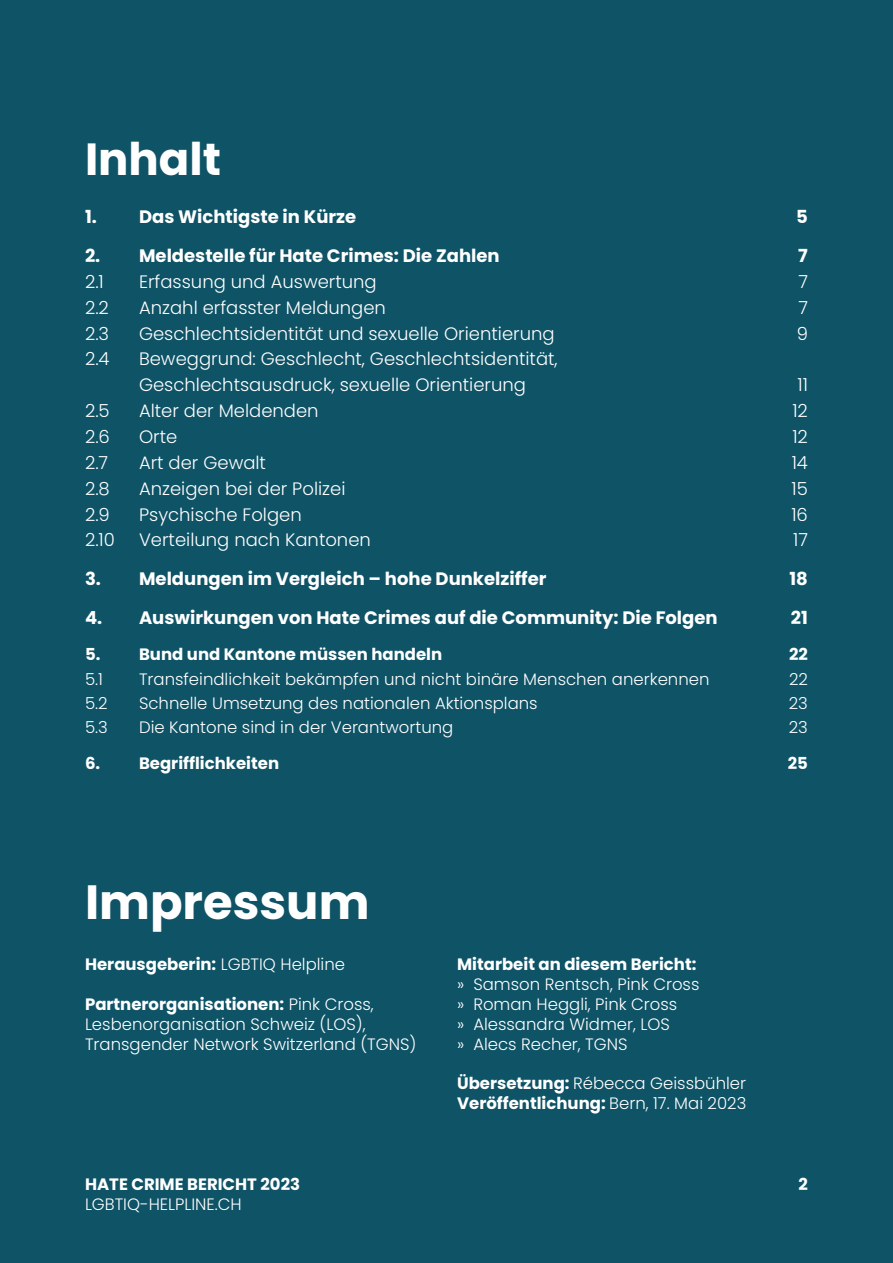
<style>
.page{position:relative;width:893px;height:1263px;background:#0e5366}
.page>*{position:absolute;margin:0;border:0;box-sizing:border-box;transform-origin:0 0}
.t1{font:700 48px "Poppins";color:#fff}
.t2{font:700 45px "Poppins";color:#fff}
.t3{font:300 18px/25.8px "Poppins";color:#fff}
.t4{font:700 18px "Poppins";color:#fff}
.t5{font:300 16.5px/19.8px "Poppins";color:#fff}
.t6{font:700 16.5px "Poppins";color:#fff}
.s1{font-weight:300}
.s2{font-weight:700}
</style>
<div class="page">
<h2 class="t2" style="left:85px;top:133px;width:138px">Inhalt</h2>
<p class="t4" style="left:85px;top:207px;width:273px">1. Das Wichtigste in Kürze</p>
<p class="t4" style="left:796px;top:207px;width:13px">5</p>
<p class="t4" style="left:85px;top:245px;width:416px">2. Meldestelle für Hate Crimes: Die Zahlen</p>
<p class="t4" style="left:798px;top:245px;width:11px">7</p>
<p class="t3" style="left:85px;top:269px;width:20px">2.1</p>
<p class="t3" style="left:139px;top:269px;width:239px">Erfassung und Auswertung</p>
<p class="t3" style="left:798px;top:269px;width:11px">7</p>
<p class="t3" style="left:85px;top:295px;width:25px">2.2</p>
<p class="t3" style="left:139px;top:295px;width:248px">Anzahl erfasster Meldungen</p>
<p class="t3" style="left:798px;top:295px;width:11px">7</p>
<p class="t3" style="left:85px;top:320px;width:26px">2.3</p>
<p class="t3" style="left:139px;top:320px;width:417px">Geschlechtsidentität und sexuelle Orientierung</p>
<p class="t3" style="left:797px;top:320px;width:13px">9</p>
<p class="t3" style="left:85px;top:346px;width:26px">2.4</p>
<p class="t3" style="left:139px;top:346px;width:420px">Beweggrund: Geschlecht, Geschlechtsidentität,<br>Geschlechtsausdruck, sexuelle Orientierung</p>
<p class="t3" style="left:797px;top:372px;width:12px">11</p>
<p class="t3" style="left:85px;top:398px;width:26px">2.5</p>
<p class="t3" style="left:139px;top:398px;width:181px">Alter der Meldenden</p>
<p class="t3" style="left:792px;top:398px;width:17px">12</p>
<p class="t3" style="left:85px;top:424px;width:26px">2.6</p>
<p class="t3" style="left:139px;top:424px;width:40px">Orte</p>
<p class="t3" style="left:792px;top:424px;width:17px">12</p>
<p class="t3" style="left:85px;top:450px;width:25px">2.7</p>
<p class="t3" style="left:139px;top:450px;width:129px">Art der Gewalt</p>
<p class="t3" style="left:792px;top:450px;width:18px">14</p>
<p class="t3" style="left:85px;top:476px;width:26px">2.8</p>
<p class="t3" style="left:139px;top:476px;width:208px">Anzeigen bei der Polizei</p>
<p class="t3" style="left:792px;top:476px;width:18px">15</p>
<p class="t3" style="left:85px;top:501px;width:26px">2.9</p>
<p class="t3" style="left:139px;top:501px;width:164px">Psychische Folgen</p>
<p class="t3" style="left:791px;top:501px;width:18px">16</p>
<p class="t3" style="left:85px;top:527px;width:31px">2.10</p>
<p class="t3" style="left:139px;top:527px;width:233px">Verteilung nach Kantonen</p>
<p class="t3" style="left:793px;top:527px;width:16px">17</p>
<p class="t4" style="left:85px;top:568px;width:463px">3. Meldungen im Vergleich – hohe Dunkelziffer</p>
<p class="t4" style="left:789px;top:568px;width:20px">18</p>
<p class="t4" style="left:85px;top:607px;width:634px">4. Auswirkungen von Hate Crimes auf die Community: Die Folgen</p>
<p class="t4" style="left:791px;top:607px;width:19px">21</p>
<p class="t6" style="left:85px;top:645px;width:359px">5. Bund und Kantone müssen handeln</p>
<p class="t6" style="left:789px;top:645px;width:20px">22</p>
<p class="t5" style="left:85px;top:669px;width:20px">5.1</p>
<p class="t5" style="left:139px;top:669px;width:572px">Transfeindlichkeit bekämpfen und nicht binäre Menschen anerkennen</p>
<p class="t5" style="left:789px;top:669px;width:20px">22</p>
<p class="t5" style="left:85px;top:693px;width:24px">5.2</p>
<p class="t5" style="left:139px;top:693px;width:400px">Schnelle Umsetzung des nationalen Aktionsplans</p>
<p class="t5" style="left:789px;top:693px;width:21px">23</p>
<p class="t5" style="left:85px;top:717px;width:24px">5.3</p>
<p class="t5" style="left:139px;top:717px;width:316px">Die Kantone sind in der Verantwortung</p>
<p class="t5" style="left:789px;top:717px;width:21px">23</p>
<p class="t6" style="left:85px;top:754px;width:196px">6. Begrifflichkeiten</p>
<p class="t6" style="left:788px;top:754px;width:22px">25</p>
<h1 class="t1" style="left:85px;top:874px;width:286px">Impressum</h1>
<p class="t6" style="left:85px;top:955px;width:262px">Herausgeberin: <span class="s1">LGBTIQ Helpline</span></p>
<p class="t5" style="left:85px;top:994px;width:333px"><span class="s2">Partnerorganisationen:</span> Pink Cross,<br>Lesbenorganisation Schweiz (LOS),<br>Transgender Network Switzerland (TGNS)</p>
<p class="t6" style="left:85px;top:1174px;width:217px">HATE CRIME BERICHT 2023</p>
<p class="t5" style="left:85px;top:1194px;width:158px">LGBTIQ-HELPLINE.CH</p>
<p class="t6" style="left:457px;top:955px;width:241px">Mitarbeit an diesem Bericht:</p>
<p class="t5" style="left:457px;top:974px;width:244px">» Samson Rentsch, Pink Cross » Roman Heggli, Pink Cross<br>» Alessandra Widmer, LOS<br>» Alecs Recher, TGNS</p>
<p class="t5" style="left:457px;top:1073px;width:291px"><span class="s2">Übersetzung:</span> Rébecca Geissbühler<br><span class="s2">Veröffentlichung:</span> Bern, 17. Mai 2023</p>
<p class="t6" style="left:798px;top:1174px;width:11px">2</p>
</div>
